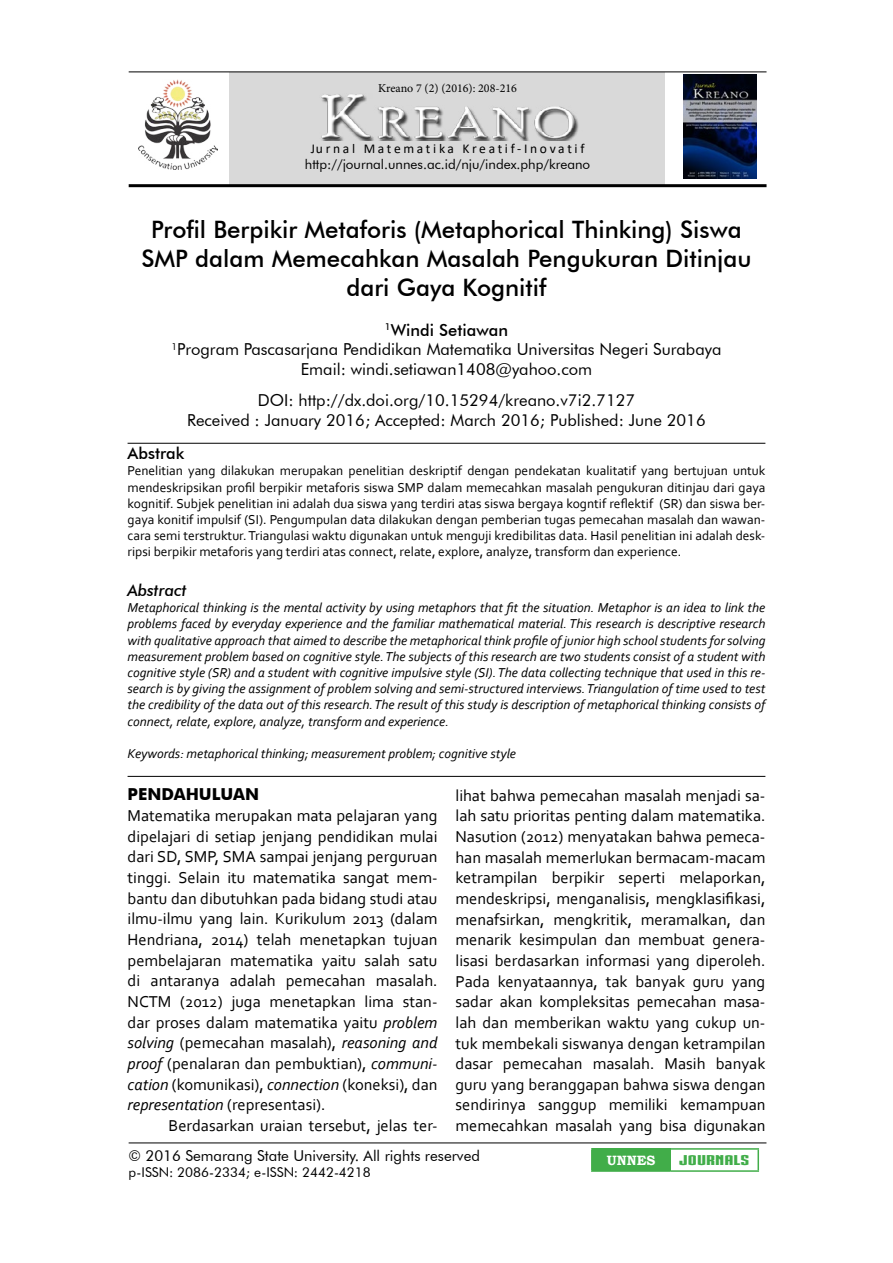
<style>
.page{position:relative;width:893px;height:1263px;background:#fff}
.page>*{position:absolute;margin:0;border:0;box-sizing:border-box;transform-origin:0 0}
.t1{font:500 24px/28.8px "Futura BT";color:#000;text-align:center}
.t2{font:16.5px/20.7px "Corbel";color:#000;text-align:justify}
.t3{font:16.5px/19.8px "Futura BT";color:#000;text-align:center}
.t4{font:700 16.5px "Futura BT";color:#000}
.t5{font:italic 500 16.5px "Futura BT";color:#000}
.t6{font:500 16.5px "Futura BT";color:#000}
.t7{font:15px "Futura BT";color:#000}
.t8{font:italic 13.5px/16.2px "Corbel";color:#000;text-align:justify}
.t9{font:13.5px/16.2px "Corbel";color:#000;text-align:justify}
.t10{font:13.5px "Futura BT";color:#000}
.t11{font:13.5px "Calibri";letter-spacing:.2em;color:#000}
.t12{font:13.5px "IRONMANOFWAR002 NCV";color:#41ad49;scale:1.53 1}
.t13{font:700 13.5px "Bookman Old Style";color:#fff}
.t14{font:12px "Minion Pro";color:#000}
.s1{font-weight:500}
.s2{font-style:italic}
</style>
<div class="page">
<div style="left:230px;top:72px;width:435px;height:115px;background:#d9d9d9"></div>
<hr style="left:129px;top:72px;width:637px;height:1px;background:#000">
<hr style="left:129px;top:184px;width:637px;height:3px;background:#000">
<hr style="left:128px;top:443px;width:637px;height:1px;background:#000">
<hr style="left:128px;top:776px;width:637px;height:1px;background:#000">
<div style="left:592px;top:1149px;width:78px;height:22px;background:#41ad49"></div>
<hr style="left:591px;top:1148px;width:79px;height:2px;background:#41ad49">
<hr style="left:591px;top:1150px;width:2px;height:20px;background:#41ad49">
<hr style="left:670px;top:1148px;width:89px;height:2px;background:#41ad49">
<hr style="left:757px;top:1150px;width:2px;height:20px;background:#41ad49">
<hr style="left:591px;top:1170px;width:79px;height:2px;background:#41ad49">
<hr style="left:670px;top:1170px;width:89px;height:2px;background:#41ad49">
<hr style="left:129px;top:1142px;width:637px;height:1px;background:#000">
<img style="left:139px;top:80px;width:78px;height:89px">
<img style="left:683px;top:74px;width:74px;height:105px">
<img style="left:321px;top:94px;width:258px;height:47px">
<p class="t14" style="left:378px;top:80px;width:140px">Kreano 7 (2) (2016): 208-216</p>
<p class="t11" style="left:311px;top:139px;width:275px">Jurnal Matematika Kreatif-Inovatif</p>
<p class="t10" style="left:305px;top:156px;width:287px">http://journal.unnes.ac.id/nju/index.php/kreano</p>
<h1 class="t1" style="left:141px;top:215px;width:612px">Profil Berpikir Metaforis (Metaphorical Thinking) Siswa<br>SMP dalam Memecahkan Masalah Pengukuran Ditinjau dari Gaya Kognitif</h1>
<p class="t3" style="left:172px;top:320px;width:551px"><sup>1</sup><span class="s1">Windi Setiawan<br></span><sup>1</sup>Program Pascasarjana Pendidikan Matematika Universitas Negeri Surabaya<br>Email: windi.setiawan1408@yahoo.com</p>
<p class="t3" style="left:187px;top:390px;width:520px">DOI: http://dx.doi.org/10.15294/kreano.v7i2.7127<br>Received : January 2016; Accepted: March 2016; Published: June 2016</p>
<p class="t6" style="left:128px;top:443px;width:58px">Abstrak</p>
<p class="t9" style="left:128px;top:462px;width:639px">Penelitian yang dilakukan merupakan penelitian deskriptif dengan pendekatan kualitatif yang bertujuan untuk mendeskripsikan profil berpikir metaforis siswa SMP dalam memecahkan masalah pengukuran ditinjau dari gaya kognitif. Subjek penelitian ini adalah dua siswa yang terdiri atas siswa bergaya kogntif reflektif (SR) dan siswa ber&shy;gaya konitif impulsif (SI). Pengumpulan data dilakukan dengan pemberian tugas pemecahan masalah dan wawan&shy;cara semi terstruktur. Triangulasi waktu digunakan untuk menguji kredibilitas data. Hasil penelitian ini adalah desk&shy;ripsi berpikir metaforis yang terdiri atas connect, relate, explore, analyze, transform dan experience.</p>
<p class="t5" style="left:128px;top:580px;width:61px">Abstract</p>
<p class="t8" style="left:128px;top:599px;width:639px">Metaphorical thinking is the mental activity by using metaphors that fit the situation. Metaphor is an idea to link the problems faced by everyday experience and the familiar mathematical material. This research is descriptive research with qualitative approach that aimed to describe the metaphorical think profile of junior high school students for solving measurement problem based on cognitive style. The subjects of this research are two students consist of a student with cognitive style (SR) and a student with cognitive impulsive style (SI). The data collecting technique that used in this re&shy;search is by giving the assignment of problem solving and semi-structured interviews. Triangulation of time used to test the credibility of the data out of this research. The result of this study is description of metaphorical thinking consists of connect, relate, explore, analyze, transform and experience.</p>
<p class="t8" style="left:128px;top:745px;width:390px">Keywords: metaphorical thinking; measurement problem; cognitive style</p>
<p class="t4" style="left:128px;top:784px;width:133px">PENDAHULUAN</p>
<p class="t2" style="left:128px;top:805px;width:311px">Matematika merupakan mata pelajaran yang dipelajari di setiap jenjang pendidikan mulai dari SD, SMP, SMA sampai jenjang perguruan tinggi. Selain itu matematika sangat mem&shy;bantu dan dibutuhkan pada bidang studi atau ilmu-ilmu yang lain. Kurikulum 2013 (dalam Hendriana, 2014) telah menetapkan tujuan pembelajaran matematika yaitu salah satu di antaranya adalah pemecahan masalah.<br>NCTM (2012) juga menetapkan lima stan&shy;dar proses dalam matematika yaitu <span class="s2">problem solving</span> (pemecahan masalah), <span class="s2">reasoning and proof</span> (penalaran dan pembuktian), <span class="s2">communi&shy;cation</span> (komunikasi), <span class="s2">connection</span> (koneksi), dan <span class="s2">representation</span> (representasi).</p>
<p class="t2" style="left:169px;top:1115px;width:270px">Berdasarkan uraian tersebut, jelas ter-</p>
<p class="t2" style="left:455px;top:784px;width:311px">lihat bahwa pemecahan masalah menjadi sa&shy;lah satu prioritas penting dalam matematika.<br>Nasution (2012) menyatakan bahwa pemeca&shy;han masalah memerlukan bermacam-macam ketrampilan berpikir seperti melaporkan, mendeskripsi, menganalisis, mengklasifikasi, menafsirkan, mengkritik, meramalkan, dan menarik kesimpulan dan membuat genera&shy;lisasi berdasarkan informasi yang diperoleh.<br>Pada kenyataannya, tak banyak guru yang sadar akan kompleksitas pemecahan masa&shy;lah dan memberikan waktu yang cukup un&shy;tuk membekali siswanya dengan ketrampilan dasar pemecahan masalah. Masih banyak guru yang beranggapan bahwa siswa dengan sendirinya sanggup memiliki kemampuan memecahkan masalah yang bisa digunakan</p>
<p class="t7" style="left:129px;top:1146px;width:353px">© 2016 Semarang State University. All rights reserved</p>
<p class="t13" style="left:607px;top:1150px;width:50px">UNNES</p>
<p class="t12" style="left:679px;top:1151px;width:48px">JOURNALS</p>
<p class="t10" style="left:129px;top:1164px;width:244px">p-ISSN: 2086-2334; e-ISSN: 2442-4218</p>
</div>
